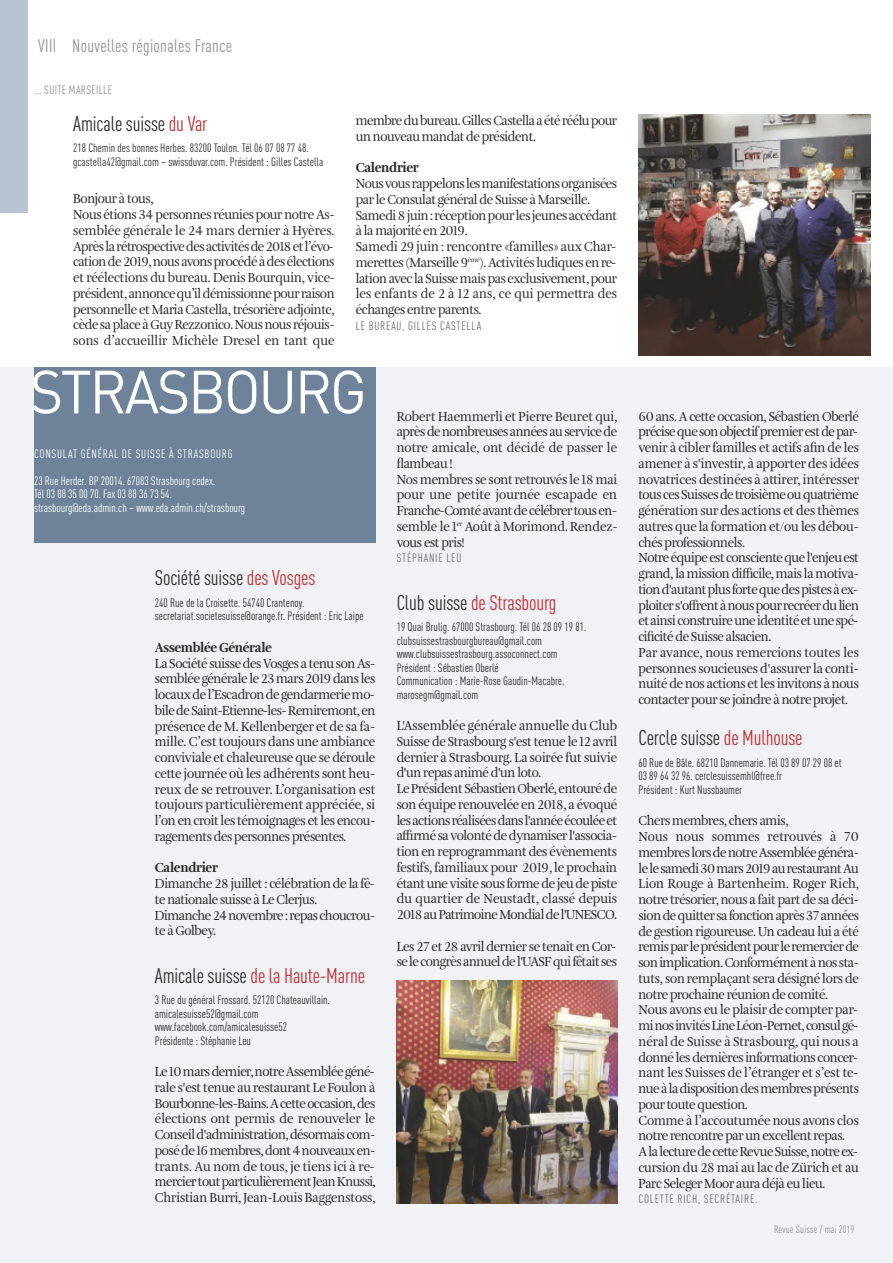
<style>
.page{position:relative;width:893px;height:1263px;background:#fff}
.page>*{position:absolute;margin:0;border:0;box-sizing:border-box;transform-origin:0 0}
.t1{font:60px "DINOT";letter-spacing:-.04em;color:#fefefe;scale:.95 1}
.t2{font:condensed 21px "DINOT";letter-spacing:-.005em;color:#2c2c2b}
.t3{font:condensed 21px "DINOT";letter-spacing:-.005em;color:#c42d34}
.t4{font:condensed 18px "DINOT";letter-spacing:.02em;color:#919291}
.t5{font:13.5px/15.8px "Amalia Pro";letter-spacing:-.03em;color:#2c2c2b;scale:.95 1}
.t6{font:13.5px/15.8px "Amalia Pro";letter-spacing:-.005em;color:#2c2c2b;scale:.95 1}
.t7{font:900 13.5px "Amalia Pro";letter-spacing:-.03em;color:#2c2c2b;scale:.95 1}
.t8{font:condensed 12px/13.5px "DINOT";color:#2c2c2b}
.t9{font:condensed 12px/13.5px "DINOT";color:#fefefe}
.t10{font:condensed 12px "DINOT";letter-spacing:.065em;color:#6f6f6e}
.t11{font:condensed 12px "DINOT";letter-spacing:.065em;color:#fefefe}
.t12{font:condensed 12px "DINOT";letter-spacing:.03em;color:#919291}
.t13{font:condensed 10.5px "DINOT";letter-spacing:.02em;color:#919291}
.s1{color:#c42d34}
.s2{color:#2c2c2b}
</style>
<div class="page">
<div style="left:0;top:367px;width:893px;height:896px;background:#f0f2f5"></div>
<div style="left:34px;top:368px;width:341px;height:175px;background:#6e8399"></div>
<div style="left:0;top:0;width:28px;height:213px;background:#bac3d1"></div>
<img style="left:397px;top:981px;width:220px;height:222px">
<img style="left:638px;top:115px;width:232px;height:241px">
<h3 class="t4" style="left:38px;top:39px;width:20px">VIII</h3>
<h3 class="t4" style="left:72px;top:39px;width:161px">Nouvelles régionales France</h3>
<p class="t12" style="left:34px;top:86px;width:80px">... SUITE MARSEILLE</p>
<h2 class="t2" style="left:73px;top:116px;width:136px">Amicale suisse <span class="s1">du Var</span></h2>
<p class="t8" style="left:73px;top:142px;width:252px">218 Chemin des bonnes Herbes. 83200 Toulon. Tél 06 07 08 77 48. gcastella42@gmail.com – swissduvar.com. Président : Gilles Castella</p>
<p class="t5" style="left:73px;top:191px;width:277px">Bonjour à tous,<br>Nous étions 34 personnes réunies pour notre As&shy;semblée générale le 24 mars dernier à Hyères.<br>Après larétrospectivedesactivitésde2018etl’évo&shy;cationde2019,nousavonsprocédéàdesélections et réélections du bureau. Denis Bourquin, vice&shy;président,annoncequ’ildémissionnepour raison personnelle et Maria Castella, trésorière adjointe, cèdesaplaceàGuyRezzonico.Nousnous réjouis&shy;sons d’accueillir Michèle Dresel en tant que</p>
<p class="t5" style="left:356px;top:113px;width:277px">membredubureau.GillesCastellaaétéréélupour un nouveau mandat de président.</p>
<p class="t7" style="left:356px;top:162px;width:68px">Calendrier</p>
<p class="t5" style="left:356px;top:176px;width:277px">Nousvous rappelons lesmanifestationsorganisées par le Consulat général de Suisse à Marseille.<br>Samedi8juin: réceptionpour les jeunesaccédant à la majorité en 2019.<br>Samedi 29 juin : rencontre «familles» aux Char&shy;merettes (Marseille 9<sup>ème</sup>). Activités ludiques en re&shy;lation avec la Suisse mais pas exclusivement, pour les enfants de 2 à 12 ans, ce qui permettra des échanges entre parents.</p>
<p class="t10" style="left:356px;top:321px;width:127px">LE BUREAU, GILLES CASTELLA</p>
<h1 class="t1" style="left:30px;top:371px;width:356px">STRASBOURG</h1>
<p class="t11" style="left:34px;top:449px;width:200px">CONSULAT GÉNÉRAL DE SUISSE À STRASBOURG</p>
<p class="t9" style="left:34px;top:475px;width:213px">23 Rue Herder. BP 20014. 67083 Strasbourg cedex.<br>Tél 03 88 35 00 70. Fax 03 88 36 73 54. strasbourg@eda.admin.ch – www.eda.admin.ch/strasbourg</p>
<h2 class="t2" style="left:155px;top:570px;width:162px">Société suisse <span class="s1">des Vosges</span></h2>
<p class="t8" style="left:155px;top:597px;width:210px">240 Rue de la Croisette. 54740 Crantenoy. secretariat.societesuisse@orange.fr. Président : Eric Laipe</p>
<p class="t7" style="left:155px;top:641px;width:125px">Assemblée Générale</p>
<p class="t5" style="left:155px;top:656px;width:234px;text-align:justify">La Société suisse des Vosges a tenu son As&shy;semblée générale le 23 mars 2019 dans les locauxdel’Escadrondegendarmeriemo&shy;biledeSaint-Etienne-les-Remiremont,en présence de M. Kellenberger et de sa fa&shy;mille. C’est toujours dans une ambiance conviviale et chaleureuse que se déroule cette journée où les adhérents sont heu&shy;reux de se retrouver. L’organisation est toujours particulièrement appréciée, si l’on en croit les témoignages et les encou&shy;ragements des personnes présentes.</p>
<p class="t7" style="left:155px;top:862px;width:68px">Calendrier</p>
<p class="t5" style="left:155px;top:876px;width:234px">Dimanche 28 juillet : célébration de la fê&shy;te nationale suisse à Le Clerjus.<br>Dimanche24novembre: repaschoucrou&shy;te à Golbey.</p>
<h2 class="t3" style="left:155px;top:968px;width:212px"><span class="s2">Amicale suisse</span> de la Haute-Marne</h2>
<p class="t8" style="left:155px;top:994px;width:177px">3 Rue du général Frossard. 52120 Chateauvillain. amicalesuisse52@gmail.com www.facebook.com/amicalesuisse52<br>Présidente : Stéphanie Leu</p>
<p class="t5" style="left:155px;top:1064px;width:234px;text-align:justify">Le10marsdernier,notreAssembléegéné&shy;rale s'est tenue au restaurant Le Foulon à Bourbonne-les-Bains.Acetteoccasion,des élections ont permis de renouveler le Conseild'administration,désormaiscom&shy;poséde16membres,dont4nouveauxen&shy;trants. Au nom de tous, je tiens ici à re&shy;mercier toutparticulièrementJeanKnussi, Christian Burri, Jean-Louis Baggenstoss,</p>
<p class="t6" style="left:397px;top:409px;width:234px">Robert Haemmerli et Pierre Beuret qui, aprèsdenombreusesannéesauservicede notre amicale, ont décidé de passer le flambeau !<br>Nos membres se sont retrouvés le 18 mai pour une petite journée escapade en<br>Franche-Comtéavantdecélébrer tousen&shy;semble le 1<sup>er</sup> Août à Morimond. Rendez&shy;vous est pris!</p>
<p class="t10" style="left:397px;top:554px;width:66px">STÉPHANIE LEU</p>
<h2 class="t3" style="left:397px;top:595px;width:161px"><span class="s2">Club suisse</span> de Strasbourg</h2>
<p class="t8" style="left:397px;top:621px;width:191px">19 Quai Brulig. 67000 Strasbourg. Tél 06 28 09 19 81. clubsuissestrasbourgbureau@gmail.com www.clubsuissestrasbourg.assoconnect.com Président : Sébastien Oberlé<br>Communication : Marie-Rose Gaudin-Macabre. marosegm@gmail.com</p>
<p class="t5" style="left:397px;top:718px;width:234px">L'Assemblée générale annuelle du Club Suisse de Strasbourg s'est tenue le 12 avril dernier à Strasbourg. La soirée fut suivie d'un repas animé d'un loto.<br>Le Président Sébastien Oberlé, entouré de son équipe renouvelée en 2018, a évoqué lesactions réaliséesdans l'annéeécouléeet affirmé sa volonté de dynamiser l'associa&shy;tion en reprogrammant des évènements festifs, familiaux pour 2019, le prochain étant une visite sous forme de jeu de piste du quartier de Neustadt, classé depuis 2018auPatrimoineMondialdel'UNESCO.</p>
<p class="t5" style="left:397px;top:939px;width:234px">Les 27 et 28 avril dernier se tenait en Cor&shy;selecongrèsannueldel'UASFquifêtait ses</p>
<p class="t5" style="left:638px;top:409px;width:234px">60 ans. A cette occasion, Sébastien Oberlé précisequesonobjectifpremierestdepar&shy;venir à cibler familles et actifs afin de les amener à s'investir, à apporter des idées novatrices destinées à attirer, intéresser touscesSuissesdetroisièmeouquatrième génération sur des actions et des thèmes autres que la formation et/ou les débou&shy;chés professionnels.<br>Notreéquipeestconscientequel'enjeuest grand, la mission difficile, mais la motiva&shy;tiond'autantplus fortequedespistesàex&shy;ploiter s'offrentànouspour recréerdulien etainsi construireuneidentitéetunespé&shy;cificité de Suisse alsacien.<br>Par avance, nous remercions toutes les personnes soucieuses d'assurer la conti&shy;nuité de nos actions et les invitons à nous contacter pour se joindre à notre projet.</p>
<h2 class="t2" style="left:638px;top:730px;width:166px">Cercle suisse <span class="s1">de Mulhouse</span></h2>
<p class="t8" style="left:638px;top:757px;width:205px">60 Rue de Bâle. 68210 Dannemarie. Tél 03 89 07 29 08 et<br>03 89 64 32 96. cerclesuissemhl@free.fr<br>Président : Kurt Nussbaumer</p>
<p class="t5" style="left:638px;top:813px;width:234px">Chers membres, chers amis,<br>Nous nous sommes retrouvés à 70 membres lorsdenotreAssembléegénéra&shy;lelesamedi30mars2019aurestaurantAu Lion Rouge à Bartenheim. Roger Rich, notre trésorier, nous a fait part de sa déci&shy;siondequitter safonctionaprès37années de gestion rigoureuse. Un cadeau lui a été remispar leprésidentpour leremercierde sonimplication.Conformémentànos sta&shy;tuts, son remplaçant sera désigné lors de notre prochaine réunion de comité.<br>Nous avons eu le plaisir de compter par&shy;minos invitésLineLéon-Pernet,consulgé&shy;néral de Suisse à Strasbourg, qui nous a donné les dernières informations concer&shy;nant les Suisses de l’étranger et s’est te&shy;nueàladispositiondesmembresprésents pour toute question.<br>Comme à l’accoutumée nous avons clos notre rencontre par un excellent repas.<br>AlalecturedecetteRevueSuisse,notreex&shy;cursion du 28 mai au lac de Zürich et au Parc Seleger Moor aura déjà eu lieu.</p>
<p class="t10" style="left:638px;top:1195px;width:120px">COLETTE RICH, SECRÉTAIRE.</p>
<p class="t13" style="left:774px;top:1225px;width:82px">Revue Suisse / mai 2019</p>
</div>
